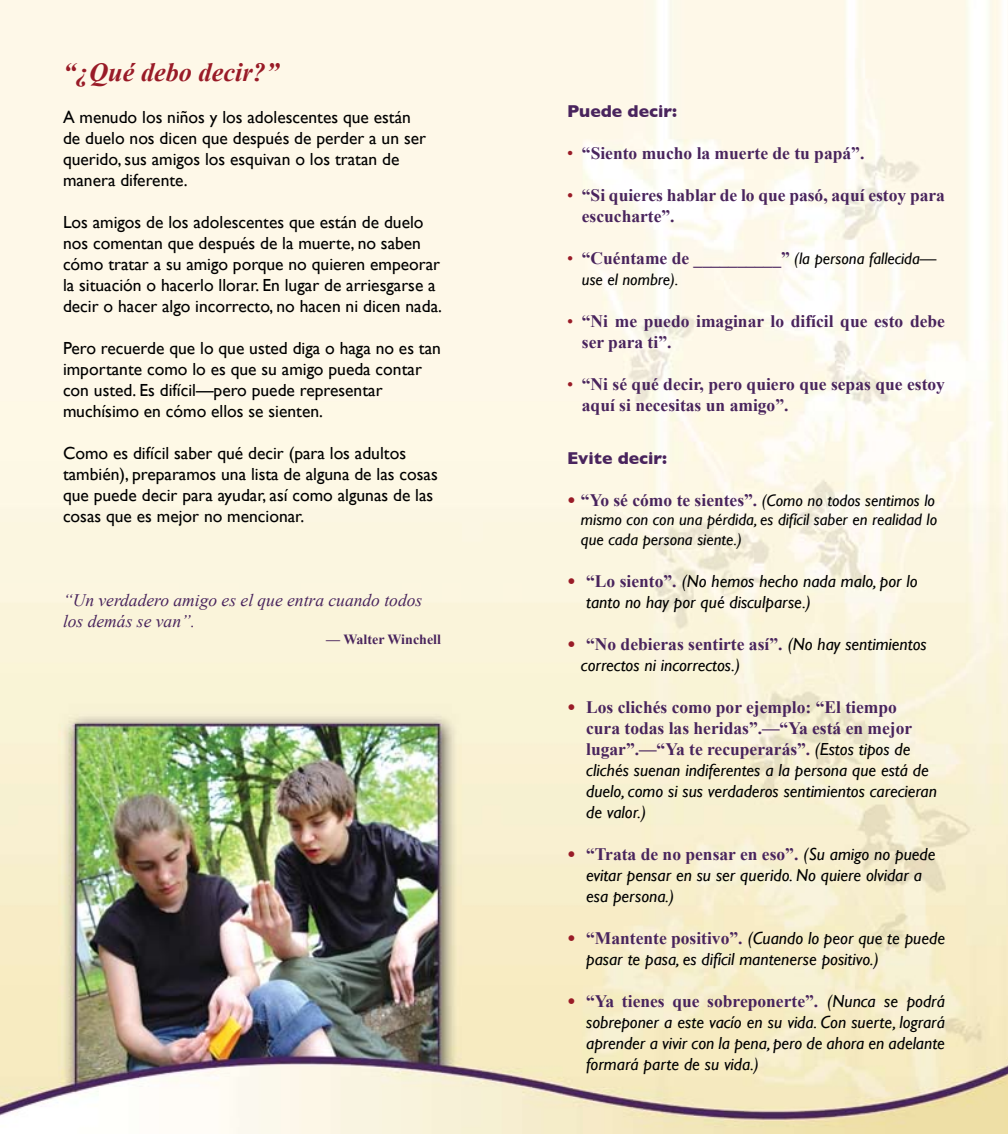
<style>
.page{position:relative;width:1008px;height:1134px;background:#fff}
.page>*{position:absolute;margin:0;border:0;box-sizing:border-box;transform-origin:0 0}
.t1{font:italic 700 26.25px "Times New Roman";color:#991b27}
.t2{font:17.5px/21px "Gill Sans";color:#000}
.t3{font:700 17.5px/21px "Times New Roman";color:#49245d}
.t4{font:italic 17.5px/21px "Gill Sans";color:#000}
.t5{font:italic 17.5px/21px "Times New Roman";color:#49245d}
.t6{font:700 17.5px "Gill Sans";color:#49245d}
.t7{font:italic 16.62px/19.9px "Gill Sans";color:#000}
.t8{font:700 14px "Times New Roman";color:#49245d}
.s1{font-family:"Gill Sans";font-weight:400;color:#991b27}
.s2{font-weight:400;color:#991b27}
.s3{font-family:"Gill Sans";font-weight:400;font-style:italic;font-size:16.62px;color:#000}
.s4{font-weight:700;font-style:normal;font-size:17.5px;color:#991b27}
.s5{font-family:"Times New Roman";font-weight:700;font-style:normal;font-size:17.5px;color:#49245d}
.s6{font-weight:700;font-style:normal;color:#991b27}
.s7{font-family:"Times New Roman";font-weight:700;font-style:normal;color:#49245d}
.s8{font-family:"Gill Sans";color:#991b27}
.s9{font-family:"Gill Sans";font-weight:400;font-style:italic;color:#000}
</style>
<div class="page">
<img style="left:0;top:0;width:1008px;height:1134px">
<h1 class="t1" style="left:63px;top:54px;width:217px">“¿Qué debo decir?”</h1>
<p class="t2" style="left:63px;top:106px;width:365px">A menudo los niños y los adolescentes que están de duelo nos dicen que después de perder a un ser querido, sus amigos los esquivan o los tratan de manera diferente.</p>
<p class="t2" style="left:63px;top:211px;width:380px">Los amigos de los adolescentes que están de duelo nos comentan que después de la muerte, no saben cómo tratar a su amigo porque no quieren empeorar la situación o hacerlo llorar. En lugar de arriesgarse a decir o hacer algo incorrecto, no hacen ni dicen nada.</p>
<p class="t2" style="left:63px;top:337px;width:380px">Pero recuerde que lo que usted diga o haga no es tan importante como lo es que su amigo pueda contar con usted. Es difícil—pero puede representar muchísimo en cómo ellos se sienten.</p>
<p class="t2" style="left:63px;top:442px;width:376px">Como es difícil saber qué decir (para los adultos también), preparamos una lista de alguna de las cosas que puede decir para ayudar, así como algunas de las cosas que es mejor no mencionar.</p>
<p class="t5" style="left:63px;top:589px;width:361px">“Un verdadero amigo es el que entra cuando todos los demás se van”.</p>
<p class="t8" style="left:326px;top:629px;width:116px">— Walter Winchell</p>
<p class="t6" style="left:567px;top:101px;width:111px">Puede decir:</p>
<p class="t3" style="left:567px;top:142px;width:299px"><span class="s1">•</span> “Siento mucho la muerte de tu papá”.</p>
<p class="t3" style="left:582px;top:184px;width:365px;text-indent:-15px"><span class="s2">•</span> “Si quieres hablar de lo que pasó, aquí estoy para escucharte”.</p>
<p class="t3" style="left:567px;top:247px;width:371px"><span class="s2">•</span> “Cuéntame de __________” <span class="s3">(la persona fallecida—</span></p>
<p class="t7" style="left:582px;top:269px;width:98px">use el nombre).</p>
<p class="t3" style="left:582px;top:310px;width:365px;text-indent:-15px"><span class="s2">•</span> “Ni me puedo imaginar lo difícil que esto debe ser para ti”.</p>
<p class="t3" style="left:582px;top:373px;width:365px;text-indent:-15px"><span class="s2">•</span> “Ni sé qué decir, pero quiero que sepas que estoy aquí si necesitas un amigo”.</p>
<p class="t6" style="left:567px;top:447px;width:102px">Evite decir:</p>
<p class="t7" style="left:581px;top:490px;width:358px;text-indent:-14px"><span class="s4">•</span> <span class="s5">“Yo sé cómo te sientes”.</span> (Como no todos sentimos lo mismo con con una pérdida, es difícil saber en realidad lo que cada persona siente.)</p>
<p class="t4" style="left:586px;top:571px;width:333px;text-indent:-19px"><span class="s6">•</span> <span class="s7">“Lo siento”.</span> (No hemos hecho nada malo, por lo tanto no hay por qué disculparse.)</p>
<p class="t3" style="left:567px;top:634px;width:361px"><span class="s8">•</span> “No debieras sentirte así”. <span class="s9">(No hay sentimientos</span></p>
<p class="t4" style="left:581px;top:655px;width:161px">correctos ni incorrectos.)</p>
<p class="t3" style="left:586px;top:697px;width:328px;text-indent:-19px"><span class="s8">•</span> Los clichés como por ejemplo: “El tiempo cura todas las heridas”.—“Ya está en mejor lugar”.—“Ya te recuperarás”. <span class="s9">(Estos tipos de</span></p>
<p class="t4" style="left:586px;top:760px;width:352px">clichés suenan indiferentes a la persona que está de duelo, como si sus verdaderos sentimientos carecieran de valor.)</p>
<p class="t3" style="left:567px;top:844px;width:370px"><span class="s8">•</span> “Trata de no pensar en eso”. <span class="s9">(Su amigo no puede</span></p>
<p class="t4" style="left:586px;top:865px;width:337px">evitar pensar en su ser querido. No quiere olvidar a esa persona.)</p>
<p class="t4" style="left:586px;top:928px;width:360px;text-indent:-19px"><span class="s6">•</span> <span class="s7">“Mantente positivo”.</span> (Cuando lo peor que te puede pasar te pasa, es difícil mantenerse positivo.)</p>
<p class="t3" style="left:567px;top:991px;width:379px"><span class="s8">•</span> “Ya tienes que sobreponerte”. <span class="s9">(Nunca se podrá</span></p>
<p class="t4" style="left:586px;top:1012px;width:360px;text-align:justify">sobreponer a este vacío en su vida. Con suerte, logrará aprender a vivir con la pena, pero de ahora en adelante formará parte de su vida.)</p>
</div>
